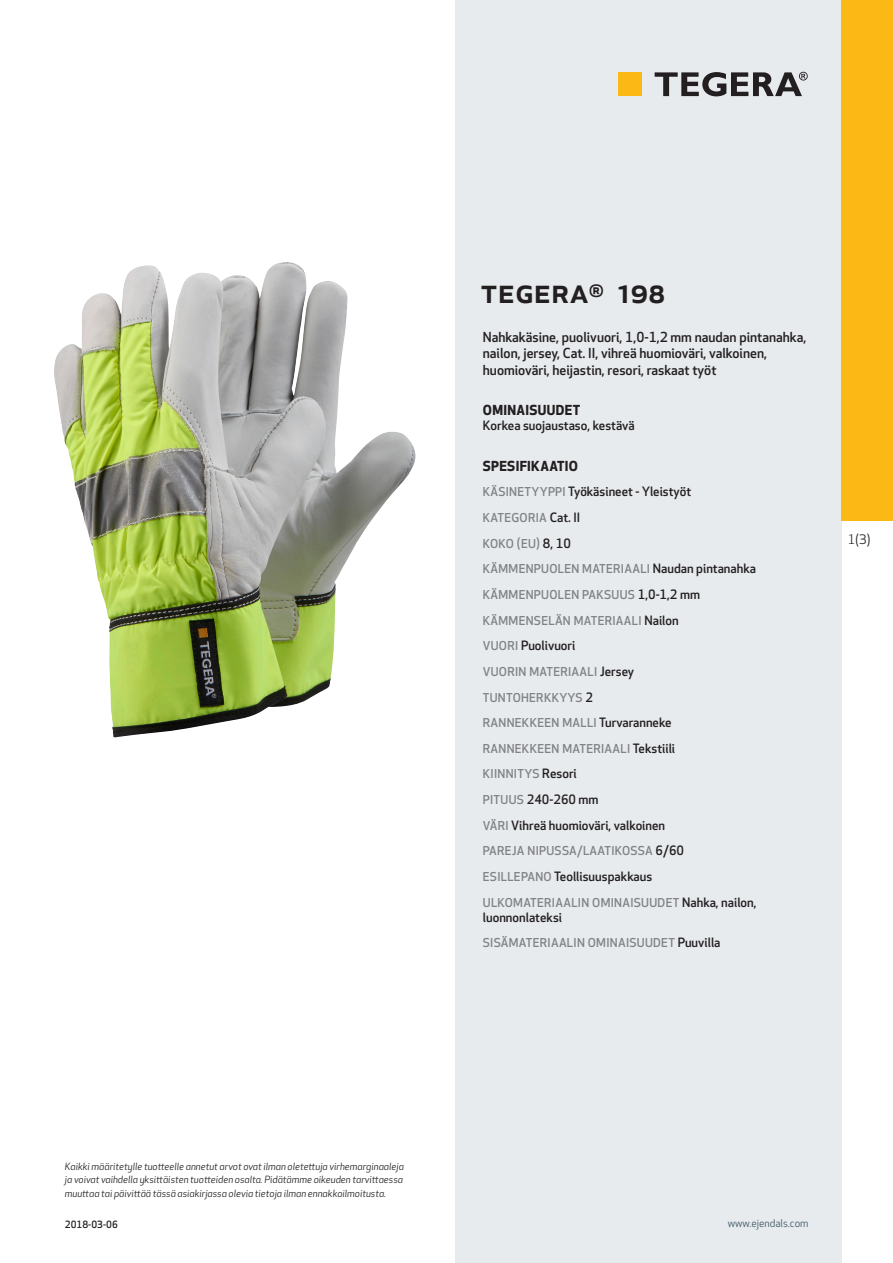
<style>
.page{position:relative;width:893px;height:1263px;background:#fff}
.page>*{position:absolute;margin:0;border:0;box-sizing:border-box;transform-origin:0 0}
.prodname{font:500 34.5px "Apex New";color:#231f20}
.Funktion_body{font:500 13.5px/16.5px "Apex New";color:#231f20}
.Funktion_body-2{font:700 13.5px "Apex New";letter-spacing:.025em;color:#231f20}
.t1{font:12.75px "Apex New";color:#231f20}
.Funktion_body-3{font:500 12.6px "Apex New";color:#231f20}
.Funktion_body-4{font:500 12px "Apex New";letter-spacing:.025em;color:#808285}
.t2{font:10.5px "Apex New";color:#405968}
.t3{font:italic 9.75px/13.5px "Apex New";color:#231f20;text-align:justify}
.Sidfot_datum{font:500 9.75px "Apex New";color:#231f20}
.s1{font-size:12px;color:#808285}
.s2{font-size:12.6px;color:#231f20}
</style>
<div class="page">
<div style="left:455px;top:0;width:387px;height:1263px;background:#e8ebee"></div>
<div style="left:842px;top:0;width:51px;height:520px;background:#fcb814"></div>
<img style="left:54px;top:262px;width:362px;height:476px">
<div style="left:618px;top:72px;width:24px;height:24px;background:#fcb814"></div>
<svg style="left:655px;top:72px;width:153px;height:24px"></svg>
<p class="prodname" style="left:480px;top:267px;width:186px">TEGERA<sup>®</sup> 198</p>
<p class="Funktion_body" style="left:483px;top:328px;width:325px">Nahkakäsine, puolivuori, 1,0-1,2 mm naudan pintanahka, nailon, jersey, Cat. II, vihreä huomioväri, valkoinen, huomioväri, heijastin, resori, raskaat työt</p>
<p class="Funktion_body-2" style="left:483px;top:400px;width:99px">OMINAISUUDET</p>
<p class="Funktion_body-3" style="left:483px;top:417px;width:153px">Korkea suojaustaso, kestävä</p>
<p class="Funktion_body-2" style="left:483px;top:456px;width:97px">SPESIFIKAATIO</p>
<p class="Funktion_body-3" style="left:483px;top:483px;width:210px"><span class="s1">KÄSINETYYPPI</span> Työkäsineet - Yleistyöt</p>
<p class="Funktion_body-4" style="left:483px;top:510px;width:99px">KATEGORIA <span class="s2">Cat. II</span></p>
<p class="Funktion_body-4" style="left:483px;top:535px;width:90px">KOKO (EU) <span class="s2">8, 10</span></p>
<p class="Funktion_body-4" style="left:483px;top:561px;width:275px">KÄMMENPUOLEN MATERIAALI <span class="s2">Naudan pintanahka</span></p>
<p class="Funktion_body-4" style="left:483px;top:587px;width:219px">KÄMMENPUOLEN PAKSUUS <span class="s2">1,0-1,2 mm</span></p>
<p class="Funktion_body-4" style="left:483px;top:612px;width:197px">KÄMMENSELÄN MATERIAALI <span class="s2">Nailon</span></p>
<p class="Funktion_body-3" style="left:483px;top:637px;width:94px"><span class="s1">VUORI</span> Puolivuori</p>
<p class="Funktion_body-4" style="left:483px;top:663px;width:153px">VUORIN MATERIAALI <span class="s2">Jersey</span></p>
<p class="Funktion_body-4" style="left:483px;top:689px;width:112px">TUNTOHERKKYYS <span class="s2">2</span></p>
<p class="Funktion_body-4" style="left:483px;top:715px;width:190px">RANNEKKEEN MALLI <span class="s2">Turvaranneke</span></p>
<p class="Funktion_body-4" style="left:483px;top:740px;width:194px">RANNEKKEEN MATERIAALI <span class="s2">Tekstiili</span></p>
<p class="Funktion_body-4" style="left:483px;top:766px;width:95px">KIINNITYS <span class="s2">Resori</span></p>
<p class="Funktion_body-3" style="left:483px;top:791px;width:117px"><span class="s1">PITUUS</span> 240-260 mm</p>
<p class="Funktion_body-3" style="left:483px;top:817px;width:184px"><span class="s1">VÄRI</span> Vihreä huomioväri, valkoinen</p>
<p class="Funktion_body-4" style="left:483px;top:843px;width:203px">PAREJA NIPUSSA/LAATIKOSSA <span class="s2">6/60</span></p>
<p class="Funktion_body-3" style="left:483px;top:868px;width:171px"><span class="s1">ESILLEPANO</span> Teollisuuspakkaus</p>
<p class="Funktion_body-4" style="left:483px;top:894px;width:275px">ULKOMATERIAALIN OMINAISUUDET <span class="s2">Nahka, nailon,</span></p>
<p class="Funktion_body-3" style="left:483px;top:908px;width:81px">luonnonlateksi</p>
<p class="Funktion_body-4" style="left:483px;top:935px;width:239px">SISÄMATERIAALIN OMINAISUUDET <span class="s2">Puuvilla</span></p>
<p class="t1" style="left:848px;top:531px;width:24px">1(3)</p>
<p class="t3" style="left:65px;top:1159px;width:340px">Kaikki määritetylle tuotteelle annetut arvot ovat ilman oletettuja virhemarginaaleja ja voivat vaihdella yksittäisten tuotteiden osalta. Pidätämme oikeuden tarvittaessa muuttaa tai päivittää tässä asiakirjassa olevia tietoja ilman ennakkoilmoitusta.</p>
<p class="Sidfot_datum" style="left:65px;top:1218px;width:54px">2018-03-06</p>
<p class="t2" style="left:728px;top:1217px;width:82px">www.ejendals.com</p>
</div>
